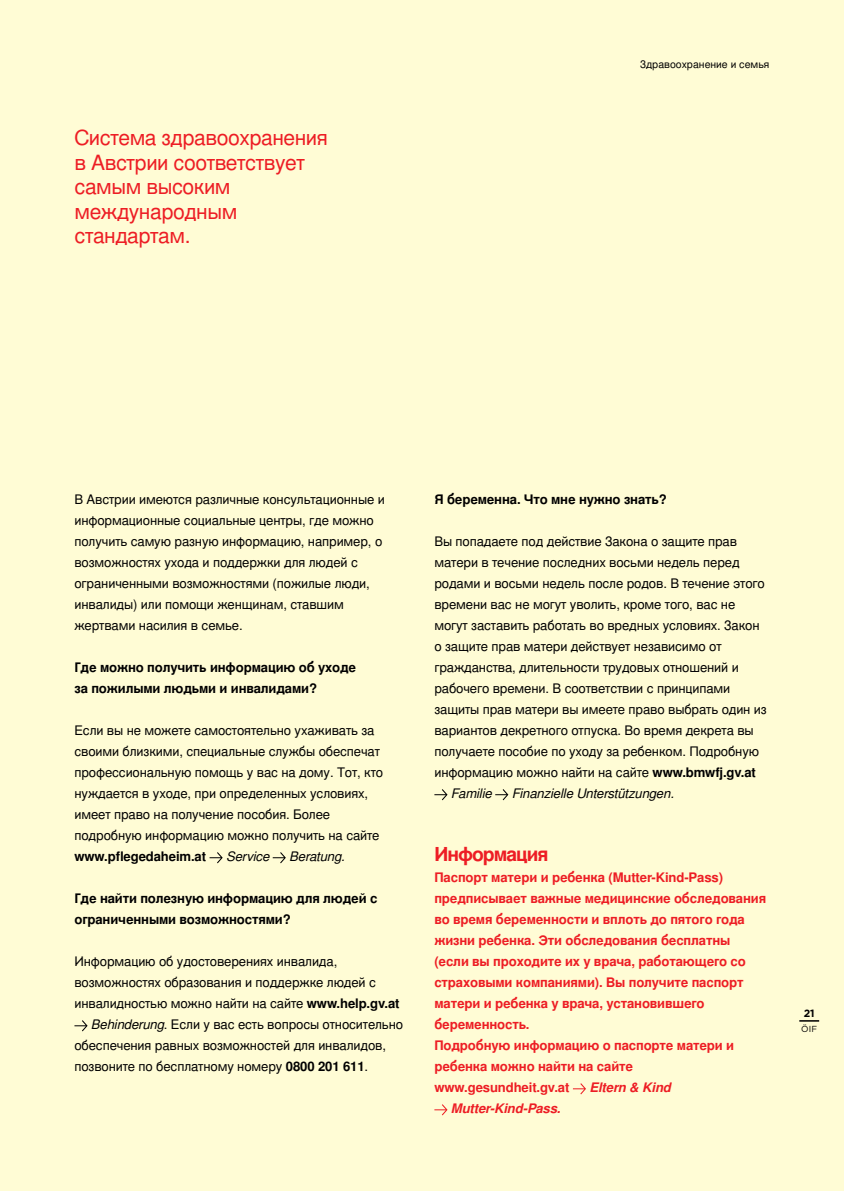
<style>
.page{position:relative;width:844px;height:1191px;background:#fff}
.page>*{position:absolute;margin:0;border:0;box-sizing:border-box;transform-origin:0 0}
.t1{font:21px/24.5px "Nimbus San LOT";letter-spacing:-.02em;color:#ed1d24}
.t2{font:700 19.25px "Nimbus San LOT";letter-spacing:-.05em;color:#ed1d24}
.t3{font:13.12px/21px "Nimbus San LOT";letter-spacing:-.01em;color:#000}
.t4{font:700 13.12px/21px "Nimbus San LOT";letter-spacing:-.01em;color:#ed1d24}
.t5{font:700 13.12px/21px "Nimbus San LOT";letter-spacing:-.01em;color:#000}
.t6{font:italic 13.12px "Nimbus San LOT";letter-spacing:-.01em;color:#000}
.t7{font:italic 700 13.12px "Nimbus San LOT";letter-spacing:-.01em;color:#ed1d24}
.t8{font:10.5px "Nimbus San LOT";color:#000}
.t9{font:700 10.5px "Gotham";color:#000}
.t10{font:8.75px "Gotham";color:#000}
.s1{font-weight:700}
.s2{font-style:italic}
</style>
<div class="page">
<div style="left:0;top:0;width:843px;height:1191px;background:#fffcd5"></div>
<svg style="left:209px;top:852px;width:14px;height:11px"></svg>
<svg style="left:273px;top:852px;width:13px;height:11px"></svg>
<svg style="left:74px;top:1020px;width:14px;height:11px"></svg>
<svg style="left:434px;top:789px;width:13px;height:11px"></svg>
<svg style="left:495px;top:789px;width:13px;height:11px"></svg>
<svg style="left:572px;top:1083px;width:14px;height:11px"></svg>
<svg style="left:434px;top:1104px;width:13px;height:11px"></svg>
<svg style="left:799px;top:1020px;width:20px;height:1px"></svg>
<h1 class="t1" style="left:74px;top:126px;width:255px">Система здравоохранения в Австрии соответствует самым высоким международным стандартам.</h1>
<p class="t8" style="left:640px;top:58px;width:131px">Здравоохранение и семья</p>
<p class="t3" style="left:74px;top:489px;width:312px">В Австрии имеются различные консультационные и информационные социальные центры, где можно получить самую разную информацию, например, о возможностях ухода и поддержки для людей с ограниченными возможностями (пожилые люди, инвалиды) или помощи женщинам, ставшим жертвами насилия в семье.</p>
<p class="t5" style="left:74px;top:657px;width:283px">Где можно получить информацию об уходе за пожилыми людьми и инвалидами?</p>
<p class="t3" style="left:74px;top:720px;width:310px">Если вы не можете самостоятельно ухаживать за своими близкими, специальные службы обеспечат профессиональную помощь у вас на дому. Тот, кто нуждается в уходе, при определенных условиях, имеет право на получение пособия. Более подробную информацию можно получить на сайте</p>
<p class="t5" style="left:74px;top:846px;width:133px">www.pflegedaheim.at</p>
<p class="t6" style="left:226px;top:848px;width:45px">Service</p>
<p class="t6" style="left:289px;top:848px;width:57px">Beratung.</p>
<p class="t5" style="left:74px;top:888px;width:304px">Где найти полезную информацию для людей с ограниченными возможностями?</p>
<p class="t3" style="left:74px;top:951px;width:264px">Информацию об удостоверениях инвалида,</p>
<p class="t3" style="left:74px;top:972px;width:303px">возможностях образования и поддержке людей с</p>
<p class="t3" style="left:74px;top:993px;width:326px">инвалидностью можно найти на сайте <span class="s1">www.help.gv.at</span></p>
<p class="t3" style="left:91px;top:1014px;width:313px"><span class="s2">Behinderung</span>. Если у вас есть вопросы относительно</p>
<p class="t3" style="left:74px;top:1035px;width:313px">обеспечения равных возможностей для инвалидов,</p>
<p class="t3" style="left:74px;top:1056px;width:295px">позвоните по бесплатному номеру <span class="s1">0800 201 611</span>.</p>
<p class="t5" style="left:434px;top:489px;width:234px">Я беременна. Что мне нужно знать?</p>
<p class="t3" style="left:434px;top:531px;width:304px">Вы попадаете под действие Закона о защите прав</p>
<p class="t3" style="left:434px;top:552px;width:307px">матери в течение последних восьми недель перед</p>
<p class="t3" style="left:434px;top:573px;width:332px">родами и восьми недель после родов. В течение этого</p>
<p class="t3" style="left:434px;top:594px;width:302px">времени вас не могут уволить, кроме того, вас не</p>
<p class="t3" style="left:434px;top:615px;width:326px">могут заставить работать во вредных условиях. Закон</p>
<p class="t3" style="left:434px;top:636px;width:289px">о защите прав матери действует независимо от</p>
<p class="t3" style="left:434px;top:657px;width:306px">гражданства, длительности трудовых отношений и</p>
<p class="t3" style="left:434px;top:678px;width:297px">рабочего времени. В соответствии с принципами</p>
<p class="t3" style="left:434px;top:699px;width:334px">защиты прав матери вы имеете право выбрать один из</p>
<p class="t3" style="left:434px;top:720px;width:321px">вариантов декретного отпуска. Во время декрета вы</p>
<p class="t3" style="left:434px;top:741px;width:326px">получаете пособие по уходу за ребенком. Подробную</p>
<p class="t3" style="left:434px;top:762px;width:323px">информацию можно найти на сайте <span class="s1">www.bmwfj.gv.at</span></p>
<p class="t6" style="left:451px;top:785px;width:42px">Familie</p>
<p class="t6" style="left:511px;top:785px;width:164px">Finanzielle Unterstützungen.</p>
<h2 class="t2" style="left:434px;top:843px;width:116px">Информация</h2>
<p class="t4" style="left:434px;top:867px;width:333px">Паспорт матери и ребенка (Mutter-Kind-Pass) предписывает важные медицинские обследования во время беременности и вплоть до пятого года жизни ребенка. Эти обследования бесплатны (если вы проходите их у врача, работающего со страховыми компаниями). Вы получите паспорт матери и ребенка у врача, установившего беременность.<br>Подробную информацию о паспорте матери и ребенка можно найти на сайте www.gesundheit.gv.at</p>
<p class="t7" style="left:589px;top:1079px;width:83px">Eltern &amp; Kind</p>
<p class="t7" style="left:451px;top:1100px;width:111px">Mutter-Kind-Pass.</p>
<p class="t9" style="left:803px;top:1006px;width:12px">21</p>
<p class="t10" style="left:800px;top:1023px;width:18px">ÖIF</p>
</div>
